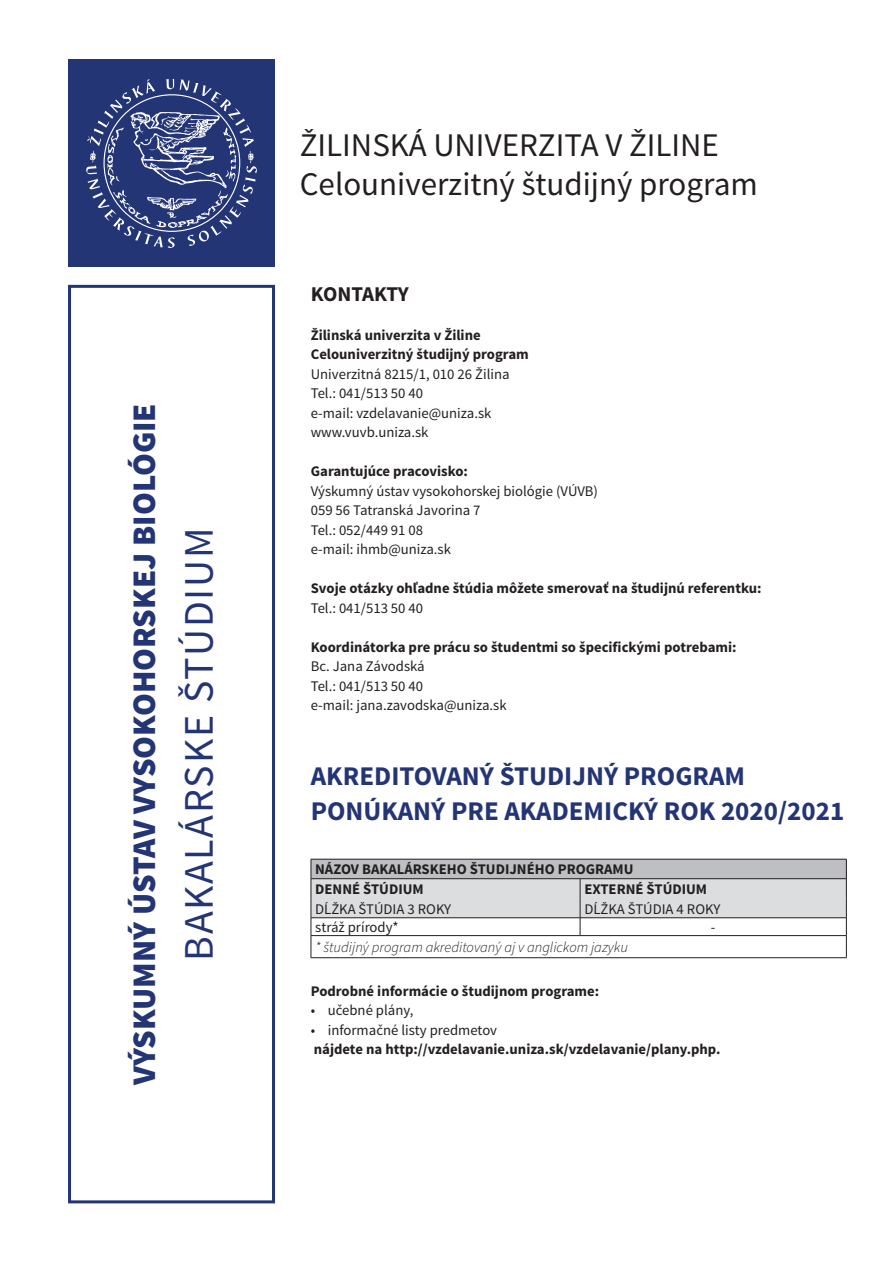
<style>
.page{position:relative;width:893px;height:1263px;background:#fff}
.page>*{position:absolute;margin:0;border:0;box-sizing:border-box;transform-origin:0 0}
.t1{font:42px "Source Sans Pro";letter-spacing:.04em;color:#243575}
.t2{font:33px/39.6px "Source Sans Pro";color:#231f20}
.t3{font:900 33px "Source Sans Pro";color:#243575}
.t4{font:700 27px/35.4px "Source Sans Pro";color:#243575}
.t5{font:700 21px "Source Sans Pro";letter-spacing:-.02em;color:#231f20}
.t6{font:700 14.7px/19.5px "Source Sans Pro";color:#231f20}
.t7{font:14.7px/19.5px "Source Sans Pro";color:#231f20}
.t8{font:italic 300 14.7px "Source Sans Pro";color:#231f20}
</style>
<div class="page">
<svg style="left:311px;top:859px;width:536px;height:98px"></svg>
<hr style="left:311px;top:957px;width:535px;height:1px;background:#231f20">
<div style="left:68px;top:60px;width:207px;height:207px;background:#243575"></div>
<div style="left:68px;top:285px;width:207px;height:918px;border:3px solid #243575"></div>
<svg style="left:86px;top:79px;width:171px;height:169px"></svg>
<h2 class="t3" style="left:131px;top:1085px;width:683px;rotate:-90deg">VÝSKUMNÝ ÚSTAV VYSOKOHORSKEJ BIOLÓGIE</h2>
<h1 class="t1" style="left:183px;top:961px;width:435px;rotate:-90deg">BAKALÁRSKE ŠTÚDIUM</h1>
<h2 class="t2" style="left:300px;top:128px;width:460px">ŽILINSKÁ UNIVERZITA V ŽILINE<br>Celouniverzitný študijný program</h2>
<h3 class="t5" style="left:311px;top:285px;width:100px">KONTAKTY</h3>
<p class="t6" style="left:311px;top:326px;width:220px">Žilinská univerzita v Žiline<br>Celouniverzitný študijný program</p>
<p class="t7" style="left:311px;top:365px;width:200px">Univerzitná 8215/1, 010 26 Žilina<br>Tel.: 041/513 50 40<br>e-mail: vzdelavanie@uniza.sk www.vuvb.uniza.sk</p>
<p class="t6" style="left:311px;top:463px;width:159px">Garantujúce pracovisko:</p>
<p class="t7" style="left:311px;top:482px;width:289px">Výskumný ústav vysokohorskej biológie (VÚVB)<br>059 56 Tatranská Javorina 7<br>Tel.: 052/449 91 08<br>e-mail: ihmb@uniza.sk</p>
<p class="t6" style="left:311px;top:580px;width:452px">Svoje otázky ohľadne štúdia môžete smerovať na študijnú referentku:</p>
<p class="t7" style="left:311px;top:599px;width:114px">Tel.: 041/513 50 40</p>
<p class="t6" style="left:311px;top:638px;width:427px">Koordinátorka pre prácu so študentmi so špecifickými potrebami:</p>
<p class="t7" style="left:311px;top:658px;width:197px">Bc. Jana Závodská<br>Tel.: 041/513 50 40<br>e-mail: jana.zavodska@uniza.sk</p>
<h3 class="t4" style="left:311px;top:760px;width:535px">AKREDITOVANÝ ŠTUDIJNÝ PROGRAM<br>PONÚKANÝ PRE AKADEMICKÝ ROK 2020/2021</h3>
<p class="t6" style="left:315px;top:861px;width:320px">NÁZOV BAKALÁRSKEHO ŠTUDIJNÉHO PROGRAMU<br>DENNÉ ŠTÚDIUM</p>
<p class="t6" style="left:584px;top:880px;width:124px">EXTERNÉ ŠTÚDIUM</p>
<p class="t7" style="left:315px;top:900px;width:138px">DĹŽKA ŠTÚDIA 3 ROKY</p>
<p class="t7" style="left:584px;top:900px;width:138px">DĹŽKA ŠTÚDIA 4 ROKY</p>
<p class="t7" style="left:315px;top:919px;width:85px">stráž prírody*</p>
<p class="t7" style="left:711px;top:919px;width:6px">-</p>
<p class="t8" style="left:315px;top:942px;width:314px">* študijný program akreditovaný aj v anglickom jazyku</p>
<p class="t6" style="left:311px;top:982px;width:290px">Podrobné informácie o študijnom programe:</p>
<p class="t7" style="left:311px;top:1002px;width:104px">• učebné plány,</p>
<p class="t7" style="left:311px;top:1021px;width:188px">• informačné listy predmetov</p>
<p class="t6" style="left:314px;top:1040px;width:408px">nájdete na http://vzdelavanie.uniza.sk/vzdelavanie/plany.php.</p>
</div>
